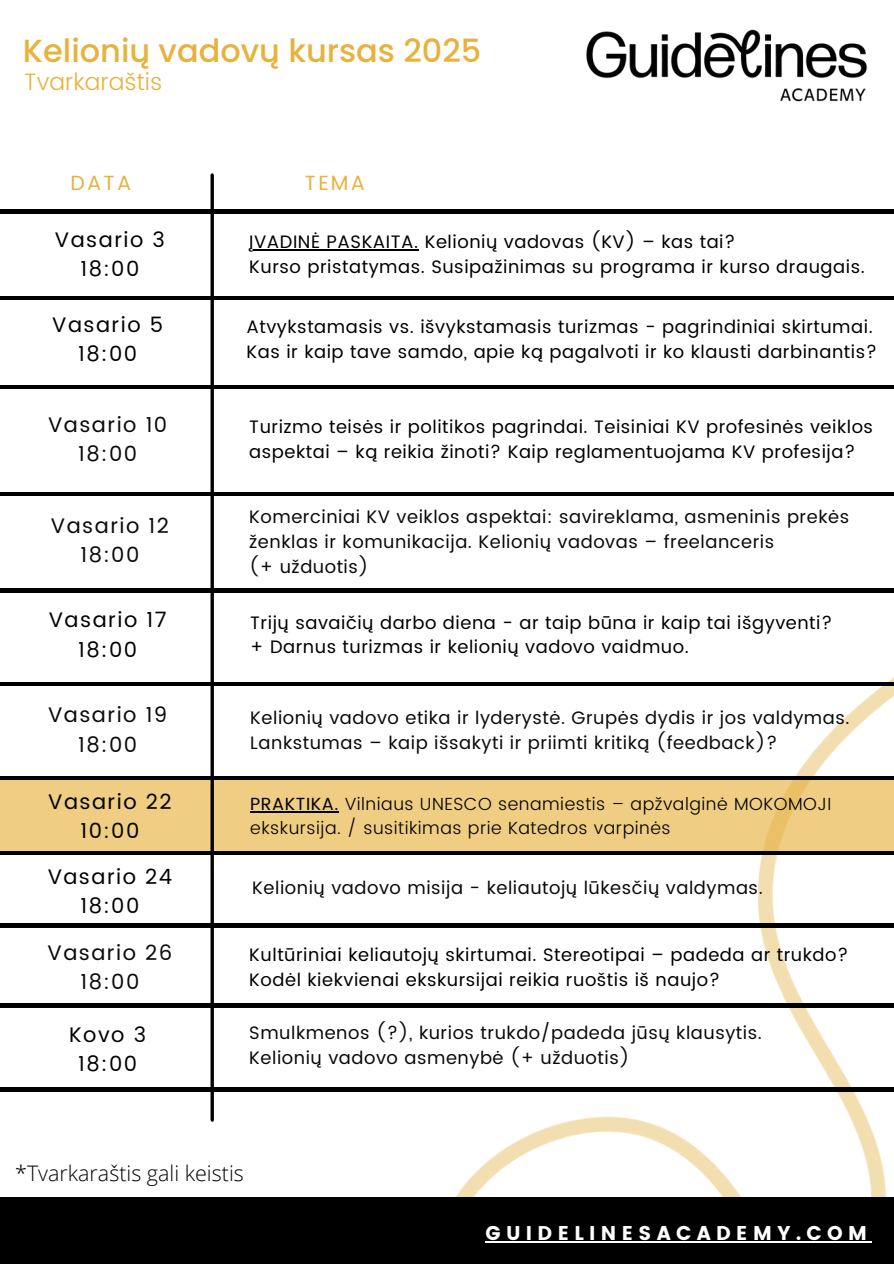
<style>
.page{position:relative;width:894px;height:1264px;background:#fff}
.page>*{position:absolute;margin:0;border:0;box-sizing:border-box;transform-origin:0 0}
.t1{font:500 31.95px "Poppins";color:#e7b23d}
.t2{font:300 23.7px "Poppins";color:#e7b23d}
.t3{font:300 21.45px "Open Sans";color:#000}
.t4{font:21px/29.2px "Poppins";letter-spacing:.07em;color:#000;text-align:center}
.t5{font:21px/29.2px "Poppins";letter-spacing:.07em;color:#0a0a08;text-align:center}
.t6{font:20.55px "Poppins";letter-spacing:.11em;color:#e7b23d}
.t7{font:19.8px "Poppins";letter-spacing:.27em;color:#fff}
.t8{font:18px/24.8px "Poppins";letter-spacing:.03em;color:#000}
.t9{font:18px/24.8px "Poppins";letter-spacing:.03em;color:#0a0a08}
.t10{font:300 17.55px/23.7px "Poppins";letter-spacing:.03em;color:#000}
.s1{font-weight:400}
</style>
<div class="page">
<hr style="left:0;top:210px;width:893px;height:3px;background:#000">
<hr style="left:0;top:296px;width:893px;height:3px;background:#000">
<hr style="left:0;top:385px;width:893px;height:4px;background:#000">
<hr style="left:0;top:492px;width:893px;height:3px;background:#000">
<div style="left:0;top:778px;width:893px;height:76px;background:#efcd82"></div>
<img style="left:439px;top:678px;width:454px;height:519px">
<div style="left:0;top:1197px;width:893px;height:66px;background:#000"></div>
<svg style="left:210px;top:175px;width:4px;height:945px;background:#262524"></svg>
<img style="left:586px;top:29px;width:282px;height:73px">
<hr style="left:485px;top:1241px;width:387px;height:1px;background:#fff">
<hr style="left:249px;top:249px;width:169px;height:1px;background:#000">
<hr style="left:0;top:588px;width:893px;height:4px;background:#000">
<hr style="left:0;top:682px;width:893px;height:3px;background:#000">
<hr style="left:0;top:776px;width:893px;height:4px;background:#000">
<hr style="left:0;top:851px;width:893px;height:3px;background:#000">
<hr style="left:0;top:923px;width:893px;height:4px;background:#000">
<hr style="left:0;top:1003px;width:893px;height:4px;background:#000">
<hr style="left:250px;top:811px;width:89px;height:1px;background:#000">
<hr style="left:0;top:1087px;width:893px;height:4px;background:#000">
<p class="t1" style="left:23px;top:29px;width:459px">Kelionių vadovų kursas 2025</p>
<h5 class="t2" style="left:24px;top:68px;width:140px">Tvarkaraštis</h5>
<h4 class="t6" style="left:71px;top:171px;width:62px">DATA</h4>
<p class="t6" style="left:305px;top:171px;width:62px">TEMA</p>
<h2 class="t4" style="left:55px;top:225px;width:111px">Vasario 3<br>18:00</h2>
<p class="t4" style="left:52px;top:310px;width:112px">Vasario 5<br>18:00</p>
<p class="t5" style="left:48px;top:409px;width:121px">Vasario 10<br>18:00</p>
<p class="t8" style="left:249px;top:229px;width:487px">ĮVADINĖ PASKAITA. Kelionių vadovas (KV) – kas tai?</p>
<p class="t8" style="left:249px;top:254px;width:616px">Kurso pristatymas. Susipažinimas su programa ir kurso draugais.</p>
<p class="t8" style="left:246px;top:315px;width:632px">Atvykstamasis vs. išvykstamasis turizmas - pagrindiniai skirtumai.<br>Kas ir kaip tave samdo, apie ką pagalvoti ir ko klausti darbinantis?</p>
<h5 class="t8" style="left:249px;top:414px;width:625px">Turizmo teisės ir politikos pagrindai. Teisiniai KV profesinės veiklos aspektai – ką reikia žinoti? Kaip reglamentuojama KV profesija?</h5>
<h5 class="t5" style="left:51px;top:511px;width:119px">Vasario 12<br>18:00</h5>
<p class="t9" style="left:249px;top:504px;width:601px">Komerciniai KV veiklos aspektai: savireklama, asmeninis prekės ženklas ir komunikacija. Kelionių vadovas – freelanceris</p>
<p class="t9" style="left:249px;top:554px;width:121px">(+ užduotis)</p>
<p class="t4" style="left:49px;top:605px;width:119px">Vasario 17<br>18:00</p>
<p class="t5" style="left:48px;top:700px;width:121px">Vasario 19<br>18:00</p>
<p class="t4" style="left:48px;top:787px;width:125px">Vasario 22<br>10:00</p>
<h5 class="t4" style="left:48px;top:861px;width:126px">Vasario 24<br>18:00</h5>
<h5 class="t5" style="left:48px;top:937px;width:126px">Vasario 26<br>18:00</h5>
<p class="t4" style="left:69px;top:1019px;width:78px">Kovo 3<br>18:00</p>
<p class="t8" style="left:250px;top:610px;width:583px">Trijų savaičių darbo diena - ar taip būna ir kaip tai išgyventi?</p>
<h5 class="t8" style="left:250px;top:634px;width:440px">+ Darnus turizmas ir kelionių vadovo vaidmuo.</h5>
<p class="t9" style="left:250px;top:705px;width:600px">Kelionių vadovo etika ir lyderystė. Grupės dydis ir jos valdymas.</p>
<p class="t9" style="left:250px;top:730px;width:528px">Lankstumas – kaip išsakyti ir priimti kritiką (feedback)?</p>
<h5 class="t10" style="left:250px;top:792px;width:582px"><span class="s1">PRAKTIKA.</span> Vilniaus UNESCO senamiestis – apžvalginė MOKOMOJI ekskursija. / susitikimas prie Katedros varpinės</h5>
<p class="t9" style="left:252px;top:875px;width:512px">Kelionių vadovo misija - keliautojų lūkesčių valdymas.</p>
<p class="t8" style="left:249px;top:942px;width:600px">Kultūriniai keliautojų skirtumai. Stereotipai – padeda ar trukdo?<br>Kodėl kiekvienai ekskursijai reikia ruoštis iš naujo?</p>
<p class="t9" style="left:249px;top:1020px;width:514px">Smulkmenos (?), kurios trukdo/padeda jūsų klausytis.</p>
<p class="t9" style="left:249px;top:1045px;width:381px">Kelionių vadovo asmenybė (+ užduotis)</p>
<p class="t3" style="left:15px;top:1158px;width:230px">*Tvarkaraštis gali keistis</p>
<h4 class="t7" style="left:485px;top:1221px;width:383px">GUIDELINESACADEMY.COM</h4>
</div>
